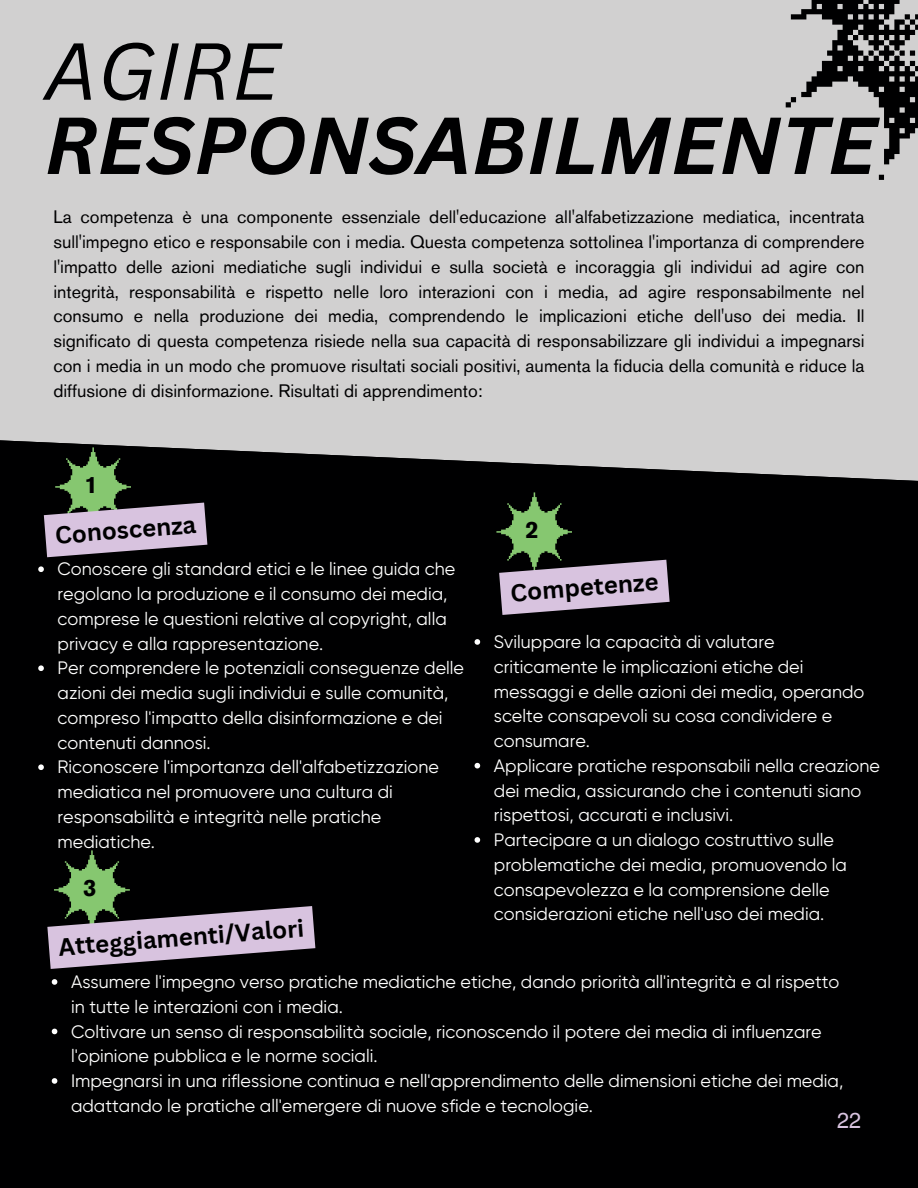
<style>
.page{position:relative;width:918px;height:1188px;background:#000001}
.page>*{position:absolute;margin:0;border:0;box-sizing:border-box;transform-origin:0 0}
.t1{font:italic 700 78.9px/74.2px "Canva Sans";color:#000001}
.t2{font:700 24px "Canva Sans";color:#000001}
.t3{font:700 23.7px "Akzidenz Grotesk Pro";color:#000001}
.t4{font:21.75px "Helvetica World";color:#d8c3df}
.t5{font:18px/24.8px "Gilroy";color:#fff}
.t6{font:18px/24.8px "Akzidenz Grotesk Pro";color:#000001;text-align:justify}
.s1{font-weight:400}
</style>
<div class="page">
<div style="left:0;top:0;width:918px;height:481px;background:#d1d0d0"></div>
<svg style="left:770px;top:0;width:148px;height:185px"></svg>
<svg style="left:38px;top:566px;width:6px;height:6px"></svg>
<svg style="left:38px;top:665px;width:6px;height:6px"></svg>
<svg style="left:38px;top:764px;width:6px;height:6px"></svg>
<svg style="left:475px;top:639px;width:5px;height:6px"></svg>
<svg style="left:475px;top:763px;width:5px;height:5px"></svg>
<svg style="left:475px;top:837px;width:5px;height:6px"></svg>
<svg style="left:44px;top:447px;width:163px;height:110px"></svg>
<svg style="left:496px;top:492px;width:174px;height:123px"></svg>
<svg style="left:52px;top:979px;width:5px;height:6px"></svg>
<svg style="left:52px;top:1029px;width:5px;height:5px"></svg>
<svg style="left:52px;top:1078px;width:5px;height:6px"></svg>
<svg style="left:47px;top:850px;width:268px;height:119px"></svg>
<p class="t1" style="left:45px;top:32px;width:833px"><span class="s1">AGIRE<br></span>RESPONSABILMENTE</p>
<h1 class="t6" style="left:53px;top:206px;width:813px">La competenza è una componente essenziale dell'educazione all'alfabetizzazione mediatica, incentrata sull'impegno etico e responsabile con i media. Questa competenza sottolinea l'importanza di comprendere l'impatto delle azioni mediatiche sugli individui e sulla società e incoraggia gli individui ad agire con integrità, responsabilità e rispetto nelle loro interazioni con i media, ad agire responsabilmente nel consumo e nella produzione dei media, comprendendo le implicazioni etiche dell'uso dei media. Il significato di questa competenza risiede nella sua capacità di responsabilizzare gli individui a impegnarsi con i media in un modo che promuove risultati sociali positivi, aumenta la fiducia della comunità e riduce la diffusione di disinformazione. Risultati di apprendimento:</h1>
<p class="t3" style="left:84px;top:476px;width:15px">1</p>
<p class="t2" style="left:54px;top:518px;width:143px;rotate:-4deg">Conoscenza</p>
<p class="t5" style="left:58px;top:557px;width:399px">Conoscere gli standard etici e le linee guida che regolano la produzione e il consumo dei media, comprese le questioni relative al copyright, alla privacy e alla rappresentazione.</p>
<h2 class="t5" style="left:58px;top:656px;width:408px">Per comprendere le potenziali conseguenze delle azioni dei media sugli individui e sulle comunità, compreso l'impatto della disinformazione e dei contenuti dannosi.</h2>
<p class="t5" style="left:58px;top:755px;width:383px">Riconoscere l'importanza dell'alfabetizzazione mediatica nel promuovere una cultura di responsabilità e integrità nelle pratiche mediatiche.</p>
<p class="t3" style="left:83px;top:879px;width:15px">3</p>
<p class="t2" style="left:57px;top:929px;width:248px;rotate:-4deg">Atteggiamenti/Valori</p>
<p class="t3" style="left:526px;top:521px;width:15px">2</p>
<p class="t2" style="left:509px;top:575px;width:150px;rotate:-4deg">Competenze</p>
<p class="t5" style="left:494px;top:630px;width:372px">Sviluppare la capacità di valutare criticamente le implicazioni etiche dei messaggi e delle azioni dei media, operando scelte consapevoli su cosa condividere e consumare.</p>
<p class="t5" style="left:494px;top:753px;width:388px">Applicare pratiche responsabili nella creazione dei media, assicurando che i contenuti siano rispettosi, accurati e inclusivi.</p>
<h2 class="t5" style="left:494px;top:828px;width:355px">Partecipare a un dialogo costruttivo sulle problematiche dei media, promuovendo la consapevolezza e la comprensione delle considerazioni etiche nell'uso dei media.</h2>
<h2 class="t5" style="left:71px;top:970px;width:770px">Assumere l'impegno verso pratiche mediatiche etiche, dando priorità all'integrità e al rispetto in tutte le interazioni con i media.</h2>
<p class="t5" style="left:71px;top:1019px;width:752px">Coltivare un senso di responsabilità sociale, riconoscendo il potere dei media di influenzare l'opinione pubblica e le norme sociali.</p>
<p class="t5" style="left:71px;top:1069px;width:774px">Impegnarsi in una riflessione continua e nell'apprendimento delle dimensioni etiche dei media, adattando le pratiche all'emergere di nuove sfide e tecnologie.</p>
<p class="t4" style="left:837px;top:1108px;width:26px">22</p>
</div>
